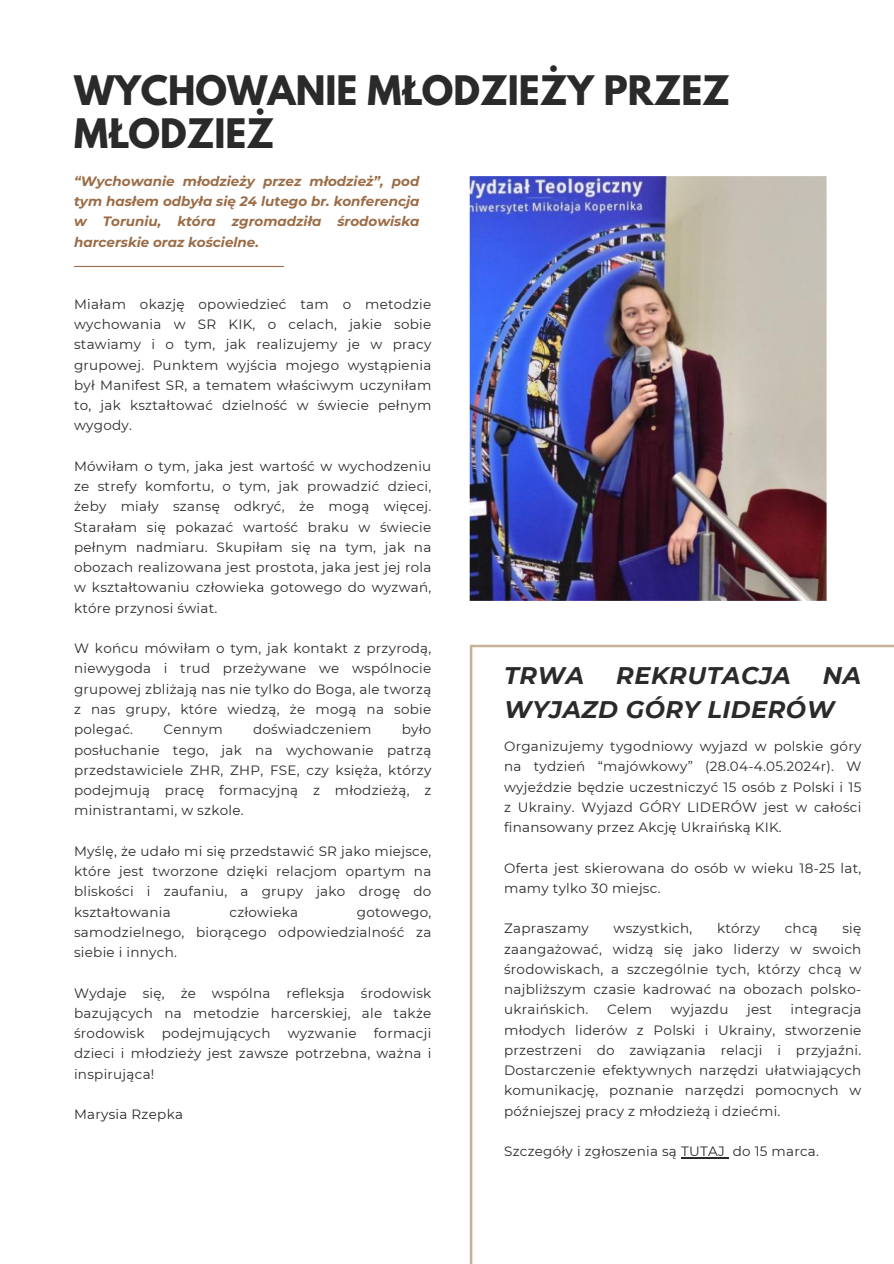
<style>
.page{position:relative;width:894px;height:1264px;background:#fff}
.page>*{position:absolute;margin:0;border:0;box-sizing:border-box;transform-origin:0 0}
.t1{font:700 36px/42.8px "League Spartan";color:#2b2a2a}
.t2{font:italic 700 24px/34.8px "Montserrat";letter-spacing:.02em;color:#2b2a2a}
.t3{font:13.5px/20.2px "Montserrat";letter-spacing:.02em;color:#2b2a2a;text-align:justify}
.t4{font:italic 700 13.5px/20.2px "Montserrat";color:#9b6c46;text-align:justify}
</style>
<div class="page">
<hr style="left:74px;top:266px;width:210px;height:1px;background:#9b6c46">
<img style="left:469px;top:176px;width:358px;height:425px">
<svg style="left:469px;top:644px;width:424px;height:619px"></svg>
<hr style="left:680px;top:1157px;width:44px;height:1px;background:#2b2a2a">
<h1 class="t1" style="left:74px;top:74px;width:657px">WYCHOWANIE MŁODZIEŻY PRZEZ<br>MŁODZIEŻ</h1>
<p class="t4" style="left:74px;top:171px;width:347px">“Wychowanie młodzieży przez młodzież”, pod tym hasłem odbyła się 24 lutego br. konferencja w Toruniu, która zgromadziła środowiska harcerskie oraz kościelne.</p>
<p class="t3" style="left:74px;top:294px;width:359px">Miałam okazję opowiedzieć tam o metodzie wychowania w SR KIK, o celach, jakie sobie stawiamy i o tym, jak realizujemy je w pracy grupowej. Punktem wyjścia mojego wystąpienia był Manifest SR, a tematem właściwym uczyniłam to, jak kształtować dzielność w świecie pełnym wygody.</p>
<p class="t3" style="left:74px;top:456px;width:359px">Mówiłam o tym, jaka jest wartość w wychodzeniu ze strefy komfortu, o tym, jak prowadzić dzieci, żeby miały szansę odkryć, że mogą więcej.<br>Starałam się pokazać wartość braku w świecie pełnym nadmiaru. Skupiłam się na tym, jak na obozach realizowana jest prostota, jaka jest jej rola w kształtowaniu człowieka gotowego do wyzwań, które przynosi świat.</p>
<p class="t3" style="left:74px;top:638px;width:359px">W końcu mówiłam o tym, jak kontakt z przyrodą, niewygoda i trud przeżywane we wspólnocie grupowej zbliżają nas nie tylko do Boga, ale tworzą z nas grupy, które wiedzą, że mogą na sobie polegać.</p>
<p class="t3" style="left:74px;top:719px;width:359px;text-indent:327px">było posłuchanie tego, jak na wychowanie patrzą przedstawiciele ZHR, ZHP, FSE, czy księża, którzy podejmują pracę formacyjną z młodzieżą, z ministrantami, w szkole.</p>
<p class="t3" style="left:74px;top:840px;width:359px">Myślę, że udało mi się przedstawić SR jako miejsce, które jest tworzone dzięki relacjom opartym na bliskości i zaufaniu, a grupy jako drogę do kształtowania</p>
<p class="t3" style="left:163px;top:719px;width:61px">Cennym</p>
<p class="t3" style="left:253px;top:719px;width:120px">doświadczeniem</p>
<p class="t3" style="left:229px;top:901px;width:70px">człowieka</p>
<p class="t3" style="left:74px;top:901px;width:359px;text-indent:283px">gotowego, samodzielnego, biorącego odpowiedzialność za siebie i innych.</p>
<p class="t3" style="left:74px;top:982px;width:359px">Wydaje się, że wspólna refleksja środowisk bazujących na metodzie harcerskiej, ale także środowisk</p>
<p class="t3" style="left:74px;top:1023px;width:359px;text-indent:299px">formacji dzieci i młodzieży jest zawsze potrzebna, ważna i inspirująca!</p>
<p class="t3" style="left:74px;top:1104px;width:110px">Marysia Rzepka</p>
<p class="t3" style="left:162px;top:1023px;width:110px">podejmujących</p>
<p class="t3" style="left:288px;top:1023px;width:70px">wyzwanie</p>
<h2 class="t2" style="left:504px;top:657px;width:82px">TRWA</h2>
<h2 class="t2" style="left:616px;top:657px;width:176px">REKRUTACJA</h2>
<h2 class="t2" style="left:504px;top:657px;width:358px;text-indent:319px">NA<br>WYJAZD GÓRY LIDERÓW</h2>
<p class="t3" style="left:504px;top:736px;width:359px">Organizujemy tygodniowy wyjazd w polskie góry na tydzień “majówkowy” (28.04-4.05.2024r). W wyjeździe będzie uczestniczyć 15 osób z Polski i 15 z Ukrainy. Wyjazd GÓRY LIDERÓW jest w całości finansowany przez Akcję Ukraińską KIK.</p>
<p class="t3" style="left:504px;top:857px;width:359px">Oferta jest skierowana do osób w wieku 18-25 lat, mamy tylko 30 miejsc.</p>
<p class="t3" style="left:504px;top:918px;width:86px">Zapraszamy</p>
<p class="t3" style="left:613px;top:918px;width:80px">wszystkich,</p>
<p class="t3" style="left:716px;top:918px;width:45px">którzy</p>
<p class="t3" style="left:784px;top:918px;width:35px">chcą</p>
<p class="t3" style="left:504px;top:918px;width:359px;text-indent:338px">się zaangażować, widzą się jako liderzy w swoich środowiskach, a szczególnie tych, którzy chcą w najbliższym czasie kadrować na obozach polsko&shy;ukraińskich.</p>
<p class="t3" style="left:504px;top:999px;width:359px;text-indent:286px">integracja młodych liderów z Polski i Ukrainy, stworzenie przestrzeni do zawiązania relacji i przyjaźni.<br>Dostarczenie efektywnych narzędzi ułatwiających komunikację, poznanie narzędzi pomocnych w późniejszej pracy z młodzieżą i dziećmi.</p>
<p class="t3" style="left:504px;top:1141px;width:316px">Szczegóły i zgłoszenia są TUTAJ do 15 marca.</p>
<p class="t3" style="left:607px;top:999px;width:47px">Celem</p>
<p class="t3" style="left:670px;top:999px;width:59px">wyjazdu</p>
<p class="t3" style="left:747px;top:999px;width:26px">jest</p>
</div>
